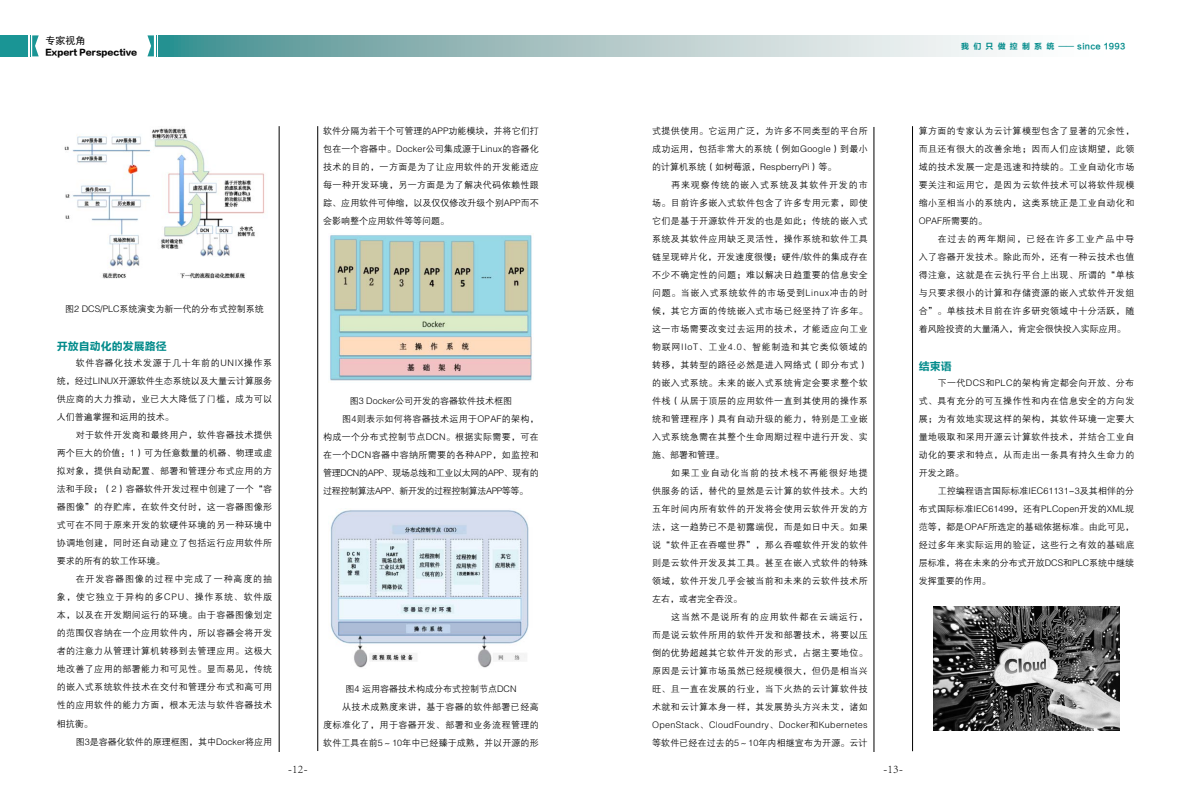
<style>
.page{position:relative;width:1191px;height:808px;background:#fff}
.page>*{position:absolute;margin:0;border:0;box-sizing:border-box;transform-origin:0 0}
.t1{font:300 12px "Adobe Song Std";color:#000}
.t2{font:11px "FZLTCHJW GB1 0";color:#008a8a}
.t3{font:10px "Sim Hei";color:#000}
.t4{font:9px/18px "FZZDXJW GB1 0";letter-spacing:.03em;color:#000;text-align:justify}
.t5{font:9px "FZZDXJW GB1 0";color:#000}
.t6{font:9px "FZZDXJW GB1 0";letter-spacing:-.035em;color:#000}
.t7{font:9px "FZZDXJW GB1 0";letter-spacing:-.04em;color:#000}
.t8{font:9px "FZZDXJW GB1 0";letter-spacing:.01em;color:#000}
.t9{font:8px "FZLTCHJW GB1 0";letter-spacing:.28em;color:#008a8a}
.t10{font:8px "FZLTTHJW GB1 0";color:#000}
</style>
<div class="page">
<img style="left:64px;top:128px;width:201px;height:150px">
<img style="left:330px;top:510px;width:199px;height:158px">
<img style="left:330px;top:235px;width:202px;height:146px">
<svg style="left:158px;top:35px;width:839px;height:21px;background:#a4c4c4"></svg>
<svg style="left:30px;top:35px;width:9px;height:21px"></svg>
<svg style="left:147px;top:35px;width:10px;height:21px"></svg>
<div style="left:0;top:35px;width:28px;height:21px;background:#1a9595"></div>
<hr style="left:279px;top:126px;width:1px;height:626px;background:#000">
<hr style="left:317px;top:126px;width:1px;height:625px;background:#000">
<hr style="left:873px;top:127px;width:1px;height:625px;background:#000">
<hr style="left:912px;top:126px;width:1px;height:625px;background:#000">
<img style="left:934px;top:607px;width:185px;height:123px">
<p class="t3" style="left:45px;top:35px;width:41px">专家视角</p>
<p class="t10" style="left:45px;top:48px;width:93px">Expert Perspective</p>
<p class="t9" style="left:961px;top:42px;width:166px">我们只做控制系统 —— SINCE 1993</p>
<p class="t5" style="left:65px;top:304px;width:200px">图2 DCS/PLC系统演变为新一代的分布式控制系统</p>
<p class="t2" style="left:57px;top:340px;width:111px">开放自动化的发展路径</p>
<p class="t4" style="left:57px;top:355px;width:217px;text-indent:19px">软件容器化技术发源于几十年前的UNIX操作系统，经过LINUX开源软件生态系统以及大量云计算服务供应商的大力推动，业已大大降低了门槛，成为可以人们普遍掌握和运用的技术。</p>
<p class="t4" style="left:57px;top:427px;width:217px;text-indent:19px">对于软件开发商和最终用户，软件容器技术提供两个巨大的价值：1）可为任意数量的机器、物理或虚拟对象，提供自动配置、部署和管理分布式应用的方法和手段；（2）容器软件开发过程中创建了一个“容器图像”的存贮库，在软件交付时，这一容器图像形式可在不同于原来开发的软硬件环境的另一种环境中协调地创建，同时还自动建立了包括运行应用软件所要求的所有的软工作环境。</p>
<p class="t4" style="left:57px;top:571px;width:217px;text-indent:19px">在开发容器图像的过程中完成了一种高度的抽象，使它独立于异构的多CPU、操作系统、软件版本，以及在开发期间运行的环境。由于容器图像划定的范围仅容纳在一个应用软件内，所以容器会将开发者的注意力从管理计算机转移到去管理应用。这极大地改善了应用的部署能力和可见性。显而易见，传统的嵌入式系统软件技术在交付和管理分布式和高可用性的应用软件的能力方面，根本无法与软件容器技术相抗衡。</p>
<p class="t5" style="left:76px;top:736px;width:198px">图3是容器化软件的原理框图，其中Docker将应用</p>
<p class="t4" style="left:323px;top:122px;width:217px">软件分隔为若干个可管理的APP功能模块，并将它们打包在一个容器中。Docker公司集成源于Linux的容器化技术的目的，一方面是为了让应用软件的开发能适应每一种开发环境，另一方面是为了解决代码依赖性跟踪、应用软件可伸缩，以及仅仅修改升级个别APP而不会影响整个应用软件等等问题。</p>
<p class="t5" style="left:350px;top:396px;width:164px">图3 Docker公司开发的容器软件技术框图</p>
<p class="t4" style="left:342px;top:410px;width:198px">图4则表示如何将容器技术运用于OPAF的架构，</p>
<p class="t4" style="left:323px;top:428px;width:217px">构成一个分布式控制节点DCN。根据实际需要，可在</p>
<p class="t4" style="left:323px;top:446px;width:217px">在一个DCN容器中容纳所需要的各种APP，如监控和</p>
<p class="t6" style="left:323px;top:468px;width:217px">管理DCN的APP、现场总线和工业以太网的APP、现有的</p>
<p class="t7" style="left:323px;top:486px;width:206px">过程控制算法APP、新开发的过程控制算法APP等等。</p>
<p class="t5" style="left:345px;top:684px;width:172px">图4 运用容器技术构成分布式控制节点DCN</p>
<p class="t4" style="left:342px;top:698px;width:198px">从技术成熟度来讲，基于容器的软件部署已经高</p>
<p class="t4" style="left:323px;top:716px;width:217px">度标准化了，用于容器开发、部署和业务流程管理的</p>
<p class="t8" style="left:323px;top:738px;width:217px">软件工具在前5～10年中已经臻于成熟，并以开源的形</p>
<p class="t4" style="left:652px;top:122px;width:217px">式提供使用。它运用广泛，为许多不同类型的平台所成功运用，包括非常大的系统（例如Google）到最小的计算机系统（如树莓派，RespberryPi）等。</p>
<p class="t4" style="left:652px;top:176px;width:217px;text-indent:19px">再来观察传统的嵌入式系统及其软件开发的市场。目前许多嵌入式软件包含了许多专用元素，即使它们是基于开源软件开发的也是如此；传统的嵌入式系统及其软件应用缺乏灵活性，操作系统和软件工具链呈现碎片化，开发速度很慢；硬件/软件的集成存在不少不确定性的问题；难以解决日趋重要的信息安全问题。当嵌入式系统软件的市场受到Linux冲击的时候，其它方面的传统嵌入式市场已经坚持了许多年。这一市场需要改变过去运用的技术，才能适应向工业物联网IIoT、工业4.0、智能制造和其它类似领域的转移，其转型的路径必然是进入网络式（即分布式）的嵌入式系统。未来的嵌入式系统肯定会要求整个软件栈（从居于顶层的应用软件一直到其使用的操作系统和管理程序）具有自动升级的能力，特别是工业嵌入式系统急需在其整个生命周期过程中进行开发、实施、部署和管理。</p>
<p class="t4" style="left:652px;top:464px;width:217px;text-indent:19px">如果工业自动化当前的技术栈不再能很好地提供服务的话，替代的显然是云计算的软件技术。大约五年时间内所有软件的开发将会使用云软件开发的方法，这一趋势已不是初露端倪，而是如日中天。如果说“软件正在吞噬世界”，那么吞噬软件开发的软件则是云软件开发及其工具。甚至在嵌入式软件的特殊领域，软件开发几乎会被当前和未来的云软件技术所左右，或者完全吞没。</p>
<p class="t4" style="left:652px;top:608px;width:217px;text-indent:19px">这当然不是说所有的应用软件都在云端运行，而是说云软件所用的软件开发和部署技术，将要以压倒的优势超越其它软件开发的形式，占据主要地位。原因是云计算市场虽然已经规模很大，但仍是相当兴旺、且一直在发展的行业，当下火热的云计算软件技术就和云计算本身一样，其发展势头方兴未艾，诸如OpenStack、CloudFoundry、Docker和Kubernetes等软件已经在过去的5～10年内相继宣布为开源。云计</p>
<h1 class="t1" style="left:288px;top:762px;width:22px">-12-</h1>
<h1 class="t1" style="left:883px;top:762px;width:22px">-13-</h1>
<p class="t4" style="left:918px;top:122px;width:217px">算方面的专家认为云计算模型包含了显著的冗余性，而且还有很大的改善余地；因而人们应该期望，此领域的技术发展一定是迅速和持续的。工业自动化市场要关注和运用它，是因为云软件技术可以将软件规模缩小至相当小的系统内，这类系统正是工业自动化和OPAF所需要的。</p>
<p class="t4" style="left:918px;top:230px;width:217px;text-indent:19px">在过去的两年期间，已经在许多工业产品中导入了容器开发技术。除此而外，还有一种云技术也值得注意，这就是在云执行平台上出现、所谓的“单核与只要求很小的计算和存储资源的嵌入式软件开发组合”。单核技术目前在许多研究领域中十分活跃，随着风险投资的大量涌入，肯定会很快投入实际应用。</p>
<p class="t2" style="left:918px;top:360px;width:34px">结束语</p>
<p class="t4" style="left:918px;top:374px;width:217px;text-indent:19px">下一代DCS和PLC的架构肯定都会向开放、分布式、具有充分的可互操作性和内在信息安全的方向发展；为有效地实现这样的架构，其软件环境一定要大量地吸取和采用开源云计算软件技术，并结合工业自动化的要求和特点，从而走出一条具有持久生命力的开发之路。</p>
<p class="t4" style="left:918px;top:482px;width:217px;text-indent:19px">工控编程语言国际标准IEC61131-3及其相伴的分布式国际标准IEC61499，还有PLCopen开发的XML规范等，都是OPAF所选定的基础依据标准。由此可见，经过多年来实际运用的验证，这些行之有效的基础底层标准，将在未来的分布式开放DCS和PLC系统中继续发挥重要的作用。</p>
</div>
